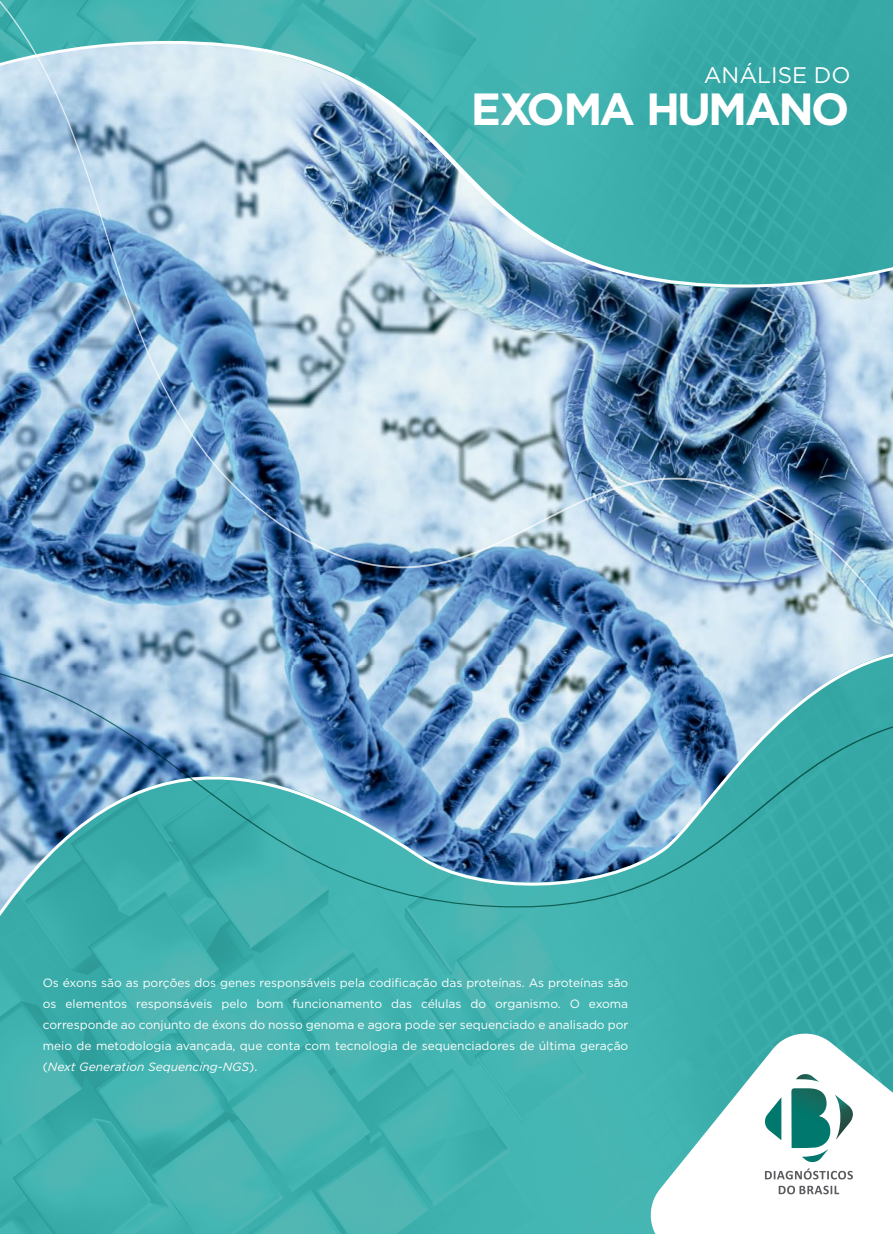
<style>
.page{position:relative;width:893px;height:1234px;background:#fff}
.page>*{position:absolute;margin:0;border:0;box-sizing:border-box;transform-origin:0 0}
.t1{font:700 45px "Gotham";letter-spacing:-.07em;color:#fff}
.t2{font:22.5px "Gotham";color:#fff}
.t3{font:12px/21px "Gotham";color:#fff;text-align:justify}
.s1{font-style:italic}
</style>
<div class="page">
<img style="left:0;top:949px;width:893px;height:284px">
<svg style="left:0;top:664px;width:893px;height:285px;background:#3faeac"></svg>
<img style="left:0;top:0;width:893px;height:664px">
<svg style="left:0;top:665px;width:893px;height:242px;background:#5fa3b9"></svg>
<svg style="left:646px;top:1028px;width:247px;height:205px"></svg>
<svg style="left:779px;top:1185px;width:60px;height:8px"></svg>
<svg style="left:763px;top:1087px;width:90px;height:92px"></svg>
<svg style="left:796px;top:1073px;width:23px;height:8px"></svg>
<h2 class="t2" style="left:704px;top:60px;width:148px">ANÁLISE DO</h2>
<h1 class="t1" style="left:471px;top:79px;width:380px">EXOMA HUMANO</h1>
<p class="t3" style="left:43px;top:972px;width:587px">Os éxons são as porções dos genes responsáveis pela codificação das proteínas. As proteínas são os elementos responsáveis pelo bom funcionamento das células do organismo. O exoma corresponde ao conjunto de éxons do nosso genoma e agora pode ser sequenciado e analisado por meio de metodologia avançada, que conta com tecnologia de sequenciadores de última geração (<span class="s1">Next Generation Sequencing-NGS</span>).</p>
</div>
